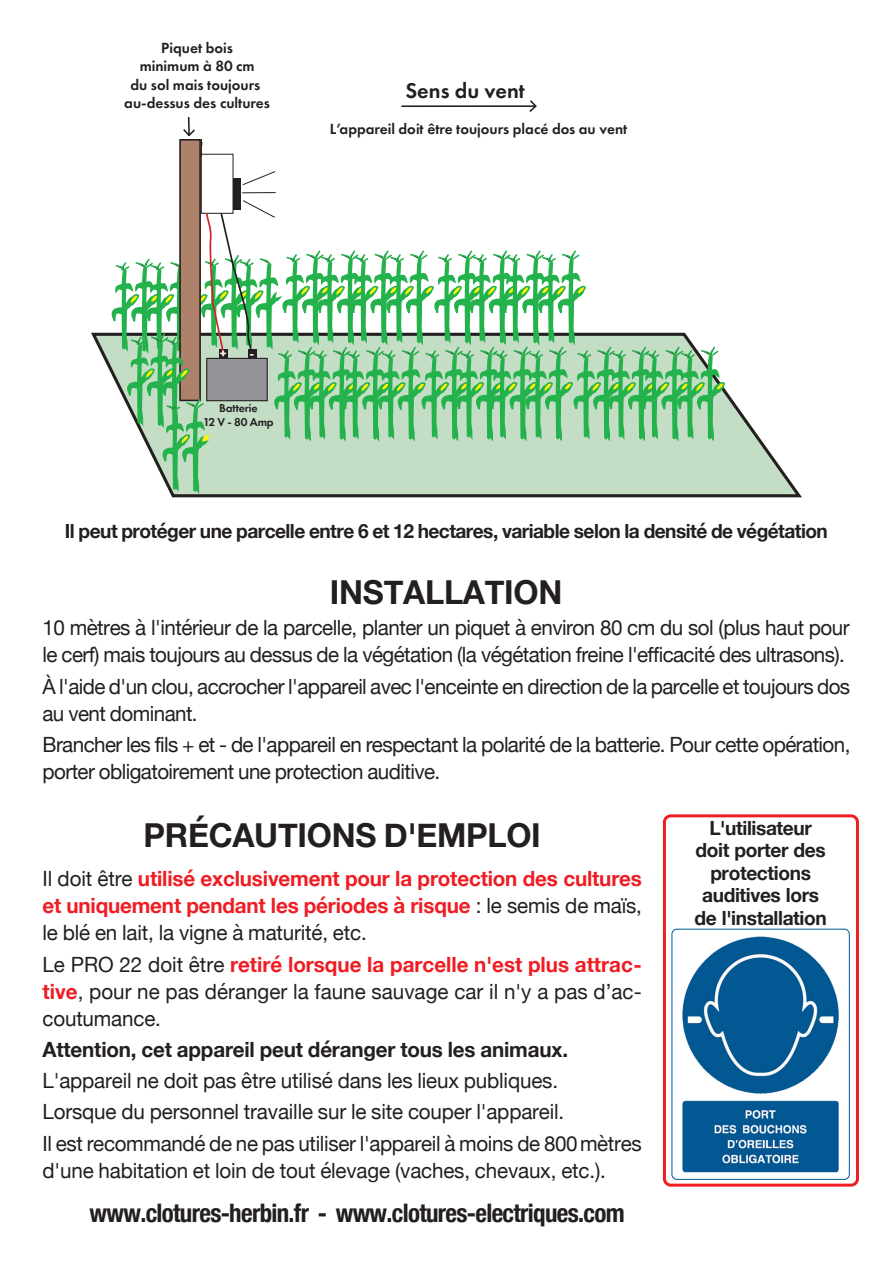
<style>
.page{position:relative;width:893px;height:1263px;background:#fff}
.page>*{position:absolute;margin:0;border:0;box-sizing:border-box;transform-origin:0 0}
.t1{font:700 33px "Helvetica Neue";letter-spacing:-.01em;color:#231f20}
.t2{font:700 condensed 25.5px "Helvetica Neue";letter-spacing:-.025em;color:#231f20}
.t3{font:600 22.05px "Futura PT";color:#231f20}
.t4{font:21px/27px "Helvetica Neue";letter-spacing:-.025em;color:#231f20}
.t5{font:700 21px/27px "Helvetica Neue";letter-spacing:-.01em;color:#ee1d23;text-align:justify}
.t6{font:700 21px "Helvetica Neue";letter-spacing:-.01em;color:#231f20}
.t7{font:700 19.5px/22.5px "Helvetica Neue";letter-spacing:-.03em;color:#231f20;text-align:center}
.t8{font:600 15.3px/18.5px "Futura PT";color:#231f20;text-align:center}
.t9{font:600 13.65px "Futura PT";color:#fff}
.t10{font:600 11.85px/14.2px "Futura PT";letter-spacing:-.015em;color:#231f20;text-align:center}
.s1{font-weight:400;color:#231f20}
.s2{font-weight:700;color:#ee1d23}
</style>
<div class="page">
<svg style="left:91px;top:332px;width:711px;height:165px"></svg>
<div style="left:179px;top:139px;width:22px;height:262px;background:#ae816a;border:2px solid #231f20"></div>
<div style="left:201px;top:154px;width:32px;height:60px;background:#fff;border:1px solid #231f20"></div>
<svg style="left:181px;top:117px;width:21px;height:39px"></svg>
<svg style="left:401px;top:100px;width:136px;height:12px"></svg>
<svg style="left:111px;top:170px;width:615px;height:328px"></svg>
<img style="left:673px;top:929px;width:175px;height:249px">
<div style="left:671px;top:929px;width:179px;height:251px;border:1px solid #015892;border-radius:5px"></div>
<div style="left:663px;top:814px;width:196px;height:372px;border:3px solid #ee1d23;border-radius:6px"></div>
<p class="t8" style="left:124px;top:38px;width:147px">Piquet bois<br>minimum à 80 cm<br>du sol mais toujours au-dessus des cultures</p>
<p class="t3" style="left:405px;top:76px;width:121px">Sens du vent</p>
<p class="t8" style="left:330px;top:120px;width:299px">L’appareil doit être toujours placé dos au vent</p>
<p class="t9" style="left:220px;top:345px;width:8px">+</p>
<p class="t9" style="left:250px;top:345px;width:6px">-</p>
<p class="t10" style="left:203px;top:401px;width:72px">Batterie<br>12 V - 80 Amp</p>
<p class="t7" style="left:65px;top:520px;width:765px">Il peut protéger une parcelle entre 6 et 12 hectares, variable selon la densité de végétation</p>
<h1 class="t1" style="left:330px;top:566px;width:234px">INSTALLATION</h1>
<p class="t4" style="left:43px;top:616px;width:809px">10 mètres à l'intérieur de la parcelle, planter un piquet à environ 80 cm du sol (plus haut pour le cerf) mais toujours au dessus de la végétation (la végétation freine l'efficacité des ultrasons).</p>
<p class="t4" style="left:43px;top:674px;width:809px">À l'aide d'un clou, accrocher l'appareil avec l'enceinte en direction de la parcelle et toujours dos au vent dominant.</p>
<p class="t4" style="left:43px;top:732px;width:809px">Brancher les fils + et - de l'appareil en respectant la polarité de la batterie. Pour cette opération, porter obligatoirement une protection auditive.</p>
<h1 class="t1" style="left:144px;top:809px;width:399px">PRÉCAUTIONS D'EMPLOI</h1>
<p class="t5" style="left:43px;top:866px;width:601px"><span class="s1">Il doit être</span> utilisé exclusivement pour la protection des cultures et uniquement pendant les périodes à risque <span class="s1">: le semis de maïs, le blé en lait, la vigne à maturité, etc.</span></p>
<p class="t4" style="left:43px;top:952px;width:601px;text-align:justify">Le PRO 22 doit être <span class="s2">retiré lorsque la parcelle n'est plus attrac&shy;tive</span>, pour ne pas déranger la faune sauvage car il n'y a pas d’ac&shy;coutumance.</p>
<p class="t6" style="left:43px;top:1033px;width:527px">Attention, cet appareil peut déranger tous les animaux.</p>
<p class="t4" style="left:43px;top:1066px;width:601px;line-height:31.2px">L'appareil ne doit pas être utilisé dans les lieux publiques.<br>Lorsque du personnel travaille sur le site couper l'appareil.<br>Il est recommandé de ne pas utiliser l'appareil à moins de 800mètres</p>
<p class="t4" style="left:43px;top:1158px;width:565px">d'une habitation et loin de tout élevage (vaches, chevaux, etc.).</p>
<p class="t2" style="left:90px;top:1192px;width:537px">www.clotures-herbin.fr - www.clotures-electriques.com</p>
<p class="t7" style="left:694px;top:817px;width:134px">L'utilisateur doit porter des protections auditives lors de l'installation</p>
</div>
